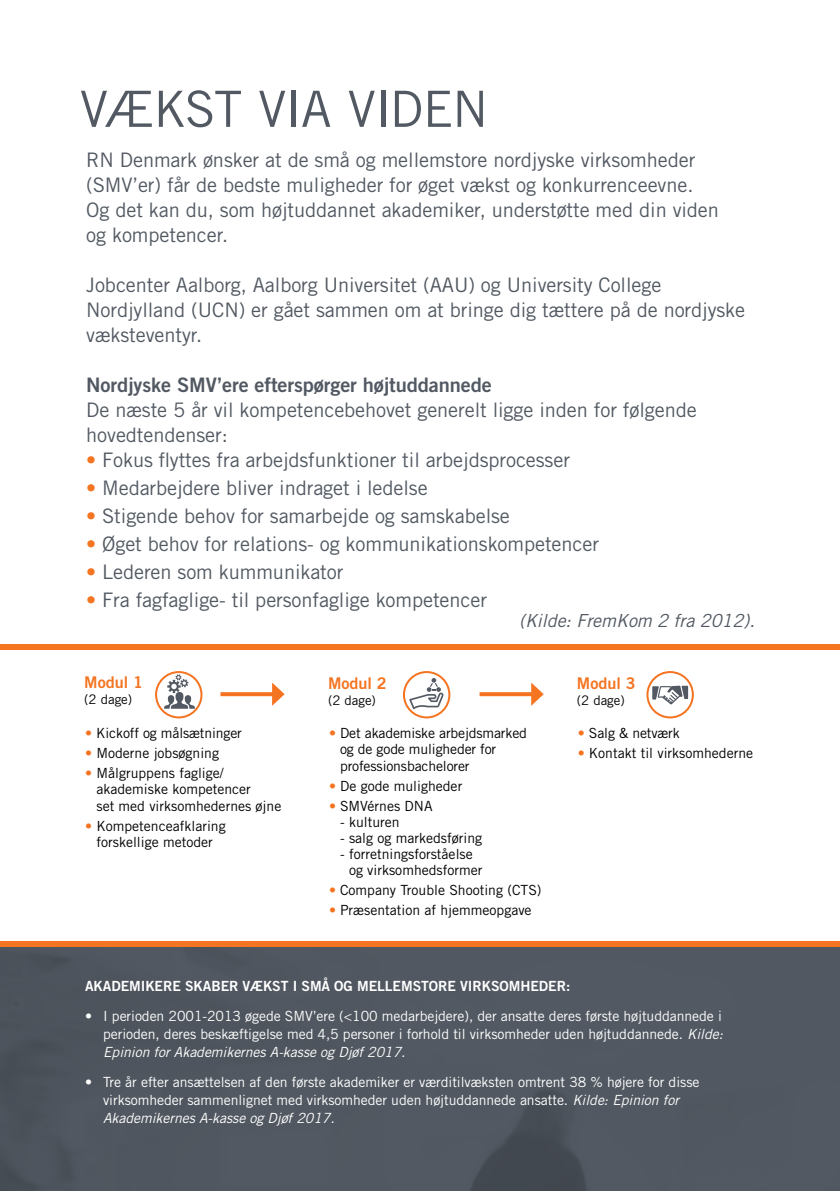
<style>
.page{position:relative;width:840px;height:1191px;background:#fff}
.page>*{position:absolute;margin:0;border:0;box-sizing:border-box;transform-origin:0 0}
.t1{font:50px "Trade Gothic LT Std";letter-spacing:-.02em;color:#525962}
.t2{font:20px/25px "Trade Gothic LT Std";letter-spacing:-.005em;color:#525962}
.t3{font:20px "Trade Gothic LT Std Bd 2";letter-spacing:-.005em;color:#525962}
.t4{font:italic 18px "Trade Gothic LT Std";letter-spacing:-.005em;color:#525962}
.t5{font:16.2px "Trade Gothic LT Std Bd 2";color:#f47421}
.t6{font:14px/18px "Trade Gothic LT Std";letter-spacing:-.005em;color:#fff;text-align:justify}
.t7{font:14px/16.2px "Trade Gothic LT Std";color:#000}
.t8{font:14px "Trade Gothic LT Std Bd 2";letter-spacing:-.005em;color:#fff}
.t9{font:13.2px "Trade Gothic LT Std";color:#000}
.s1{color:#f47421}
.s2{font-style:italic}
</style>
<div class="page">
<div style="left:0;top:947px;width:839px;height:244px;background:#515861"></div>
<svg style="left:220px;top:692px;width:52px;height:4px"></svg>
<svg style="left:272px;top:682px;width:12px;height:24px"></svg>
<svg style="left:479px;top:692px;width:52px;height:4px"></svg>
<svg style="left:531px;top:682px;width:12px;height:24px"></svg>
<div style="left:0;top:644px;width:839px;height:6px;background:#f47421"></div>
<div style="left:0;top:941px;width:839px;height:6px;background:#f47421"></div>
<div style="left:155px;top:671px;width:47px;height:47px;border:2px solid #f47421;border-radius:50%"></div>
<div style="left:403px;top:671px;width:47px;height:47px;border:2px solid #f47421;border-radius:50%"></div>
<div style="left:646px;top:671px;width:47px;height:47px;border:2px solid #f47421;border-radius:50%"></div>
<svg style="left:164px;top:674px;width:31px;height:34px"></svg>
<svg style="left:409px;top:678px;width:34px;height:31px"></svg>
<svg style="left:652px;top:685px;width:35px;height:19px"></svg>
<h1 class="t1" style="left:80px;top:79px;width:409px">vækst via viden</h1>
<p class="t2" style="left:86px;top:147px;width:634px">RN Denmark ønsker at de små og mellemstore nordjyske virksomheder (SMV’er) får de bedste muligheder for øget vækst og konkurrenceevne.<br>Og det kan du, som højtuddannet akademiker, understøtte med din viden og kompetencer.</p>
<p class="t2" style="left:86px;top:272px;width:660px">Jobcenter Aalborg, Aalborg Universitet (AAU) og University College<br>Nordjylland (UCN) er gået sammen om at bringe dig tættere på de nordjyske væksteventyr.</p>
<p class="t3" style="left:86px;top:372px;width:407px">NORDJYSKE SMV’ERE EFTERSPØRGER HØJTUDDANNEDE</p>
<p class="t2" style="left:86px;top:397px;width:611px">De næste 5 år vil kompetencebehovet generelt ligge inden for følgende hovedtendenser:</p>
<p class="t2" style="left:86px;top:447px;width:485px"><span class="s1">•</span> Fokus flyttes fra arbejdsfunktioner til arbejdsprocesser</p>
<p class="t2" style="left:86px;top:475px;width:343px"><span class="s1">•</span> Medarbejdere bliver indraget i ledelse</p>
<p class="t2" style="left:86px;top:503px;width:425px"><span class="s1">•</span> Stigende behov for samarbejde og samskabelse</p>
<p class="t2" style="left:86px;top:531px;width:514px"><span class="s1">•</span> Øget behov for relations- og kommunikationskompetencer</p>
<p class="t2" style="left:86px;top:559px;width:258px"><span class="s1">•</span> Lederen som kummunikator</p>
<p class="t2" style="left:86px;top:587px;width:402px"><span class="s1">•</span> Fra fagfaglige- til personfaglige kompetencer</p>
<p class="t4" style="left:519px;top:609px;width:237px">(Kilde: FremKom 2 fra 2012).</p>
<p class="t5" style="left:84px;top:672px;width:60px">MODUL 1</p>
<p class="t9" style="left:84px;top:691px;width:49px">(2 dage)</p>
<p class="t7" style="left:85px;top:725px;width:158px"><span class="s1">•</span> Kickoff og målsætninger</p>
<p class="t7" style="left:85px;top:745px;width:135px"><span class="s1">•</span> M oderne jobsøgning</p>
<p class="t7" style="left:96px;top:765px;width:186px;text-indent:-11px"><span class="s1">•</span> Målgruppens faglige/ akademiske kompetencer<br>set med virksomhedernes øjne</p>
<p class="t7" style="left:85px;top:817px;width:142px;text-align:center"><span class="s1">•</span> Kompetenceafklaring forskellige metoder</p>
<p class="t5" style="left:328px;top:673px;width:60px">MODUL 2</p>
<p class="t9" style="left:328px;top:692px;width:49px">(2 dage)</p>
<p class="t7" style="left:340px;top:725px;width:188px;text-indent:-11px"><span class="s1">•</span> Det akademiske arbejdsmarked og de gode muligheder for professionsbachelorer</p>
<p class="t7" style="left:329px;top:777px;width:135px"><span class="s1">•</span> De gode muligheder</p>
<p class="t7" style="left:329px;top:797px;width:22px"><span class="s1">•</span> SMV</p>
<p class="t7" style="left:367px;top:797px;width:47px">érnes DNA</p>
<p class="t7" style="left:340px;top:813px;width:61px">- kulturen</p>
<p class="t7" style="left:340px;top:829px;width:143px">- salg og markedsføring</p>
<p class="t7" style="left:349px;top:845px;width:135px;text-indent:-9px">- forretningsforståelse og virksomhedsformer</p>
<p class="t7" style="left:329px;top:882px;width:214px"><span class="s1">•</span> Company Trouble Shooting (CTS)</p>
<p class="t7" style="left:329px;top:902px;width:204px"><span class="s1">•</span> Præsentation af hjemmeopgave</p>
<p class="t5" style="left:576px;top:673px;width:60px">MODUL 3</p>
<p class="t9" style="left:576px;top:692px;width:49px">(2 dage)</p>
<p class="t7" style="left:577px;top:725px;width:103px"><span class="s1">•</span> Salg &amp; netværk</p>
<p class="t7" style="left:577px;top:745px;width:177px"><span class="s1">•</span> Kontakt til virksomhederne</p>
<p class="t8" style="left:85px;top:977px;width:486px">AKADEM IKERE SKABER VÆKST I SMÅ OG M ELLEMSTORE VIRKSOM HEDER:</p>
<p class="t6" style="left:103px;top:1006px;width:621px;text-indent:-18px">• I perioden 2001-2013 øgede SMV’ere (&lt;100 medarbejdere), der ansatte deres første højtuddannede i perioden, deres beskæftigelse med 4,5 personer i forhold til virksomheder uden højtuddannede. <span class="s2">Kilde:<br>Epinion for Akademikernes A-kasse og Djøf 2017.</span></p>
<p class="t6" style="left:103px;top:1072px;width:597px;text-align:left;text-indent:-18px">• Tre år efter ansættelsen af den første akademiker er værditilvæksten omtrent 38 % højere for disse virksomheder sammenlignet med virksomheder uden højtuddannede ansatte. <span class="s2">Kilde: Epinion for<br>Akademikernes A-kasse og Djøf 2017.</span></p>
</div>
